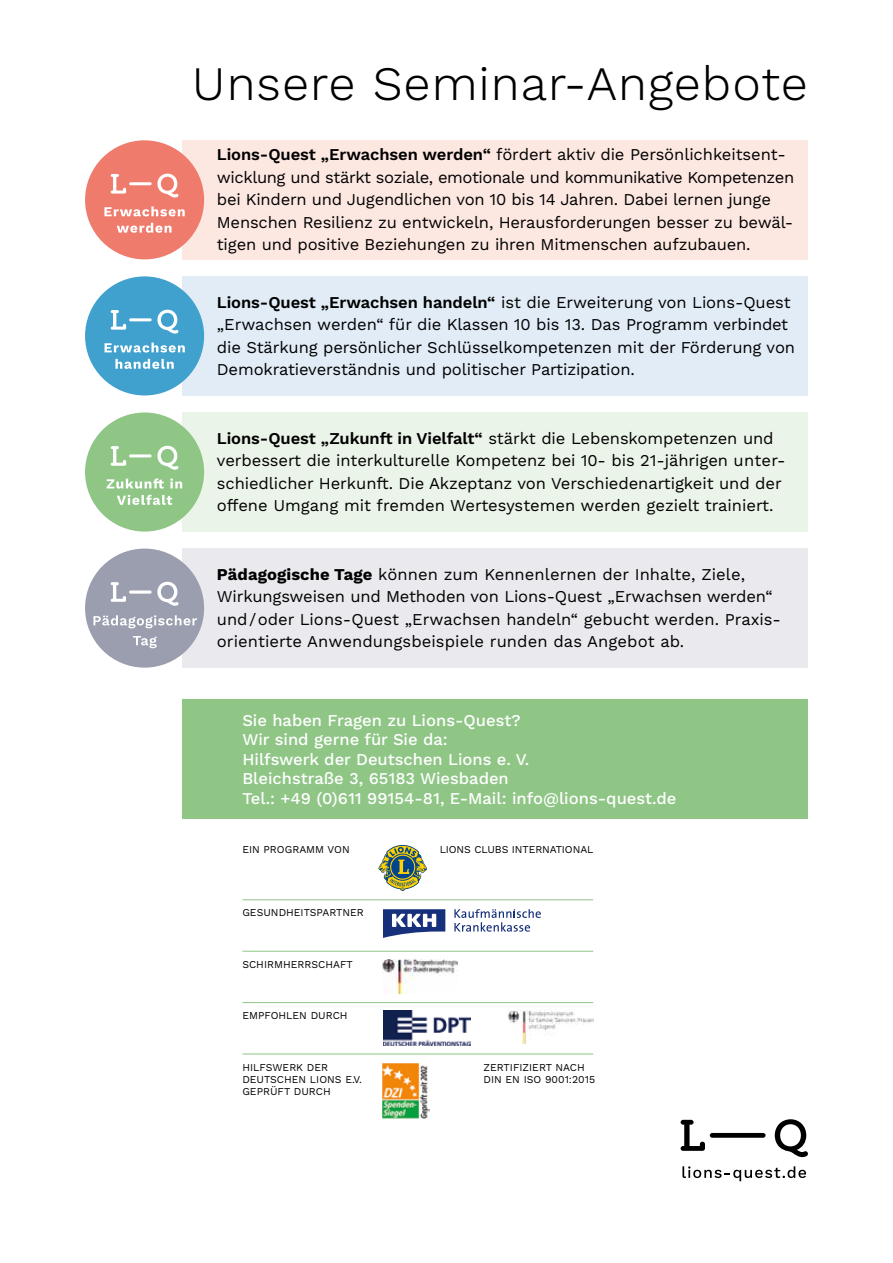
<style>
.page{position:relative;width:893px;height:1263px;background:#fff}
.page>*{position:absolute;margin:0;border:0;box-sizing:border-box;transform-origin:0 0}
.t1{font:300 48px "Work Sans";letter-spacing:.02em;color:#000}
.t2{font:16.5px/22.5px "Work Sans";letter-spacing:-.01em;color:#000}
.t3{font:500 16.5px/19.5px "Work Sans";color:#fff}
.t4{font:10.5px/12px "Work Sans";color:#000}
.s1{font-weight:600}
.s2{font-weight:700}
</style>
<div class="page">
<div style="left:183px;top:699px;width:625px;height:120px;background:#8fc686"></div>
<img style="left:508px;top:1009px;width:85px;height:35px">
<img style="left:382px;top:1063px;width:48px;height:55px">
<img style="left:383px;top:1011px;width:87px;height:35px">
<svg style="left:383px;top:909px;width:62px;height:29px"></svg>
<svg style="left:454px;top:909px;width:87px;height:23px"></svg>
<svg style="left:378px;top:845px;width:49px;height:46px"></svg>
<img style="left:382px;top:959px;width:76px;height:34px">
<hr style="left:242px;top:899px;width:351px;height:1px;background:#8fc686">
<hr style="left:242px;top:951px;width:351px;height:1px;background:#8fc686">
<hr style="left:242px;top:1002px;width:351px;height:1px;background:#8fc686">
<hr style="left:242px;top:1054px;width:351px;height:1px;background:#8fc686">
<svg style="left:682px;top:1166px;width:124px;height:15px"></svg>
<div style="left:710px;top:1133px;width:55px;height:5px;background:#000;border-radius:2px"></div>
<svg style="left:681px;top:1120px;width:24px;height:31px"></svg>
<svg style="left:775px;top:1119px;width:33px;height:38px"></svg>
<div style="left:183px;top:549px;width:625px;height:119px;background:#e9e9ee"></div>
<div style="left:183px;top:276px;width:625px;height:119px;background:#e1ecf6"></div>
<div style="left:183px;top:412px;width:625px;height:119px;background:#ebf4e8"></div>
<div style="left:183px;top:140px;width:625px;height:119px;background:#fce7e1"></div>
<svg style="left:85px;top:140px;width:119px;height:119px"></svg>
<svg style="left:85px;top:276px;width:119px;height:119px"></svg>
<svg style="left:85px;top:412px;width:119px;height:119px"></svg>
<svg style="left:85px;top:549px;width:119px;height:119px"></svg>
<h1 class="t1" style="left:192px;top:56px;width:617px">Unsere Seminar-Angebote</h1>
<p class="t2" style="left:217px;top:144px;width:579px"><span class="s1">Lions-Quest „Erwachsen werden“</span> fördert aktiv die Persönlichkeitsent&shy;wicklung und stärkt soziale, emotionale und kommunikative Kompetenzen bei Kindern und Jugendlichen von 10 bis 14 Jahren. Dabei lernen junge Menschen Resilienz zu entwickeln, Herausforderungen besser zu bewäl&shy;tigen und positive Beziehungen zu ihren Mitmenschen aufzubauen.</p>
<p class="t2" style="left:217px;top:292px;width:580px"><span class="s1">Lions-Quest „Erwachsen handeln“</span> ist die Erweiterung von Lions-Quest „Erwachsen werden“ für die Klassen 10 bis 13. Das Programm verbindet die Stärkung persönlicher Schlüsselkompetenzen mit der Förderung von Demokratieverständnis und politischer Partizipation.</p>
<p class="t2" style="left:217px;top:428px;width:570px"><span class="s1">Lions-Quest „Zukunft in Vielfalt“</span> stärkt die Lebenskompetenzen und verbessert die interkulturelle Kompetenz bei 10- bis 21-jährigen unter&shy;schiedlicher Herkunft. Die Akzeptanz von Verschiedenartigkeit und der offene Umgang mit fremden Wertesystemen werden gezielt trainiert.</p>
<p class="t2" style="left:217px;top:564px;width:563px"><span class="s2">Pädagogische Tage</span> können zum Kennenlernen der Inhalte, Ziele, Wirkungsweisen und Methoden von Lions-Quest „Erwachsen werden“ und/oder Lions-Quest „Erwachsen handeln“ gebucht werden. Praxis&shy;orientierte Anwendungsbeispiele runden das Angebot ab.</p>
<p class="t3" style="left:242px;top:711px;width:435px">Sie haben Fragen zu Lions-Quest?<br>Wir sind gerne für Sie da:<br>Hilfswerk der Deutschen Lions e. V.<br>Bleichstraße 3, 65183 Wiesbaden<br>Tel.: +49 (0)611 99154-81, E-Mail: info@lions-quest.de</p>
<p class="t4" style="left:242px;top:844px;width:37px">Ein Programm</p>
<p class="t4" style="left:328px;top:844px;width:8px">von</p>
<p class="t4" style="left:440px;top:844px;width:155px">LIONS CLUBS INTERNATIONAL</p>
<p class="t4" style="left:242px;top:907px;width:16px">Gesundheitspartner</p>
<p class="t4" style="left:242px;top:958px;width:22px">Schirmherrs</p>
<p class="t4" style="left:318px;top:958px;width:15px">chaft</p>
<p class="t4" style="left:242px;top:1010px;width:107px">EMPFOHLEN DURCH</p>
<p class="t4" style="left:242px;top:1061px;width:16px">Hilfswerk</p>
<p class="t4" style="left:307px;top:1061px;width:8px">der</p>
<p class="t4" style="left:242px;top:1073px;width:15px">Deuts</p>
<p class="t4" style="left:277px;top:1073px;width:15px">chen</p>
<p class="t4" style="left:310px;top:1073px;width:14px">Lions</p>
<p class="t4" style="left:345px;top:1073px;width:18px">e .V.</p>
<p class="t4" style="left:242px;top:1085px;width:90px">GEPRÜFT DURCH</p>
<p class="t4" style="left:483px;top:1061px;width:113px">ZERTIFIZIERT NACH<br>DIN EN ISO 9001:2015</p>
</div>
